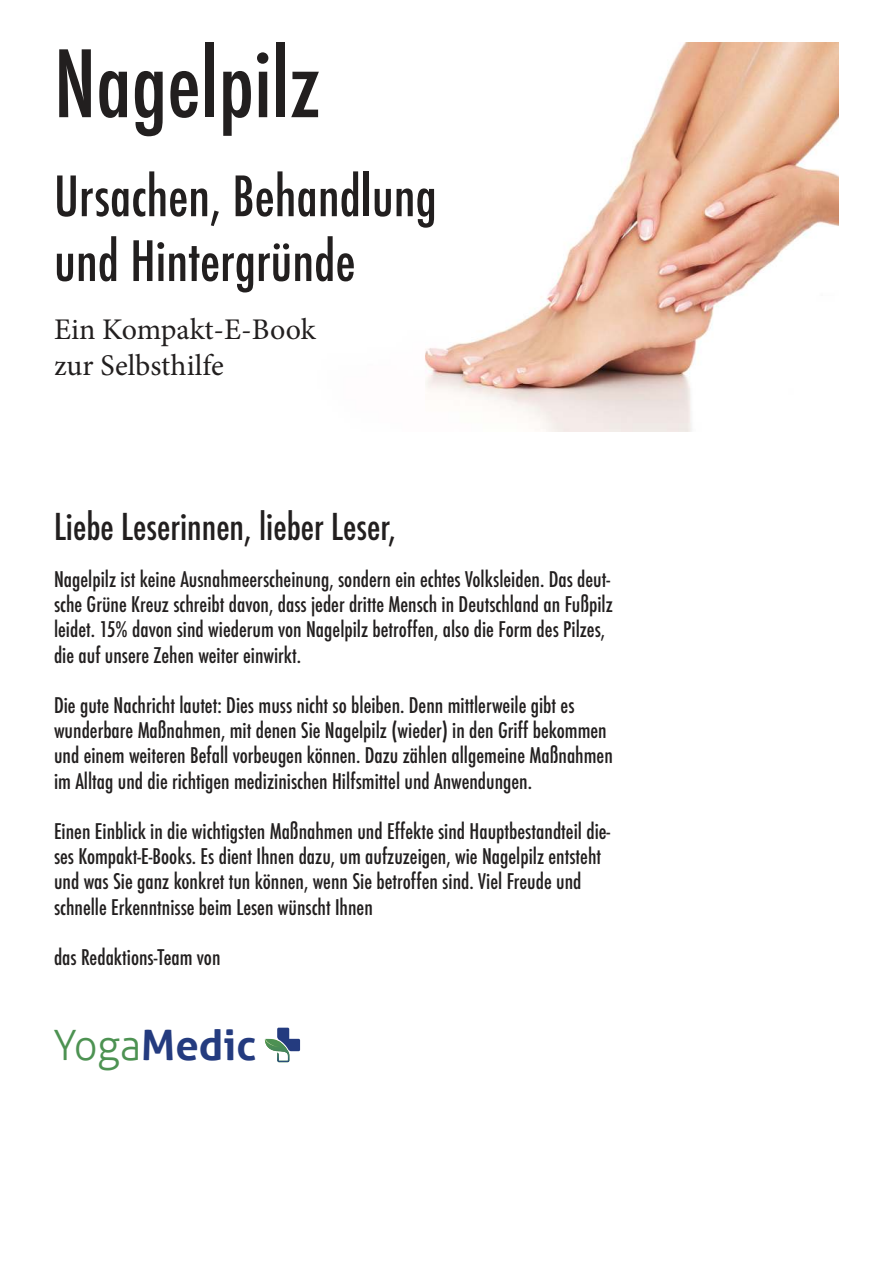
<style>
.page{position:relative;width:893px;height:1263px;background:#fff}
.page>*{position:absolute;margin:0;border:0;box-sizing:border-box;transform-origin:0 0}
.t1{font:500 condensed 90px "Futura";color:#221f1f}
.t2{font:500 condensed 54px/64.8px "Futura";color:#221f1f}
.t3{font:700 41.85px "Aller";color:#243b7f}
.t4{font:500 condensed 36px "Futura";color:#221f1f}
.t5{font:30px/36px "Minion Pro";color:#221f1f}
.t6{font:500 condensed 21px/25.2px "Futura";color:#221f1f}
.s1{font-weight:300;color:#4d9252}
</style>
<div class="page">
<img style="left:425px;top:42px;width:413px;height:390px">
<svg style="left:265px;top:1028px;width:35px;height:34px"></svg>
<img style="left:265px;top:1039px;width:24px;height:23px">
<h1 class="t1" style="left:54px;top:32px;width:268px">Nagelpilz</h1>
<h2 class="t2" style="left:54px;top:164px;width:384px">Ursachen, Behandlung und Hintergründe</h2>
<h3 class="t5" style="left:54px;top:314px;width:263px">Ein Kompakt-E-Book zur Selbsthilfe</h3>
<h3 class="t4" style="left:54px;top:506px;width:344px">Liebe Leserinnen, lieber Leser,</h3>
<p class="t6" style="left:54px;top:567px;width:560px">Nagelpilz ist keine Ausnahmeerscheinung, sondern ein echtes Volksleiden. Das deut&shy;sche Grüne Kreuz schreibt davon, dass jeder dritte Mensch in Deutschland an Fußpilz leidet. 15% davon sind wiederum von Nagelpilz betroffen, also die Form des Pilzes, die auf unsere Zehen weiter einwirkt.</p>
<p class="t6" style="left:54px;top:693px;width:560px">Die gute Nachricht lautet: Dies muss nicht so bleiben. Denn mittlerweile gibt es wunderbare Maßnahmen, mit denen Sie Nagelpilz (wieder) in den Griff bekommen und einem weiteren Befall vorbeugen können. Dazu zählen allgemeine Maßnahmen im Alltag und die richtigen medizinischen Hilfsmittel und Anwendungen.</p>
<p class="t6" style="left:54px;top:819px;width:558px">Einen Einblick in die wichtigsten Maßnahmen und Effekte sind Hauptbestandteil die&shy;ses Kompakt-E-Books. Es dient Ihnen dazu, um aufzuzeigen, wie Nagelpilz entsteht und was Sie ganz konkret tun können, wenn Sie betroffen sind. Viel Freude und schnelle Erkenntnisse beim Lesen wünscht Ihnen</p>
<p class="t6" style="left:54px;top:945px;width:168px">das Redaktions-Team von</p>
<h3 class="t3" style="left:53px;top:1021px;width:205px"><span class="s1">Yoga</span>Medic</h3>
</div>
